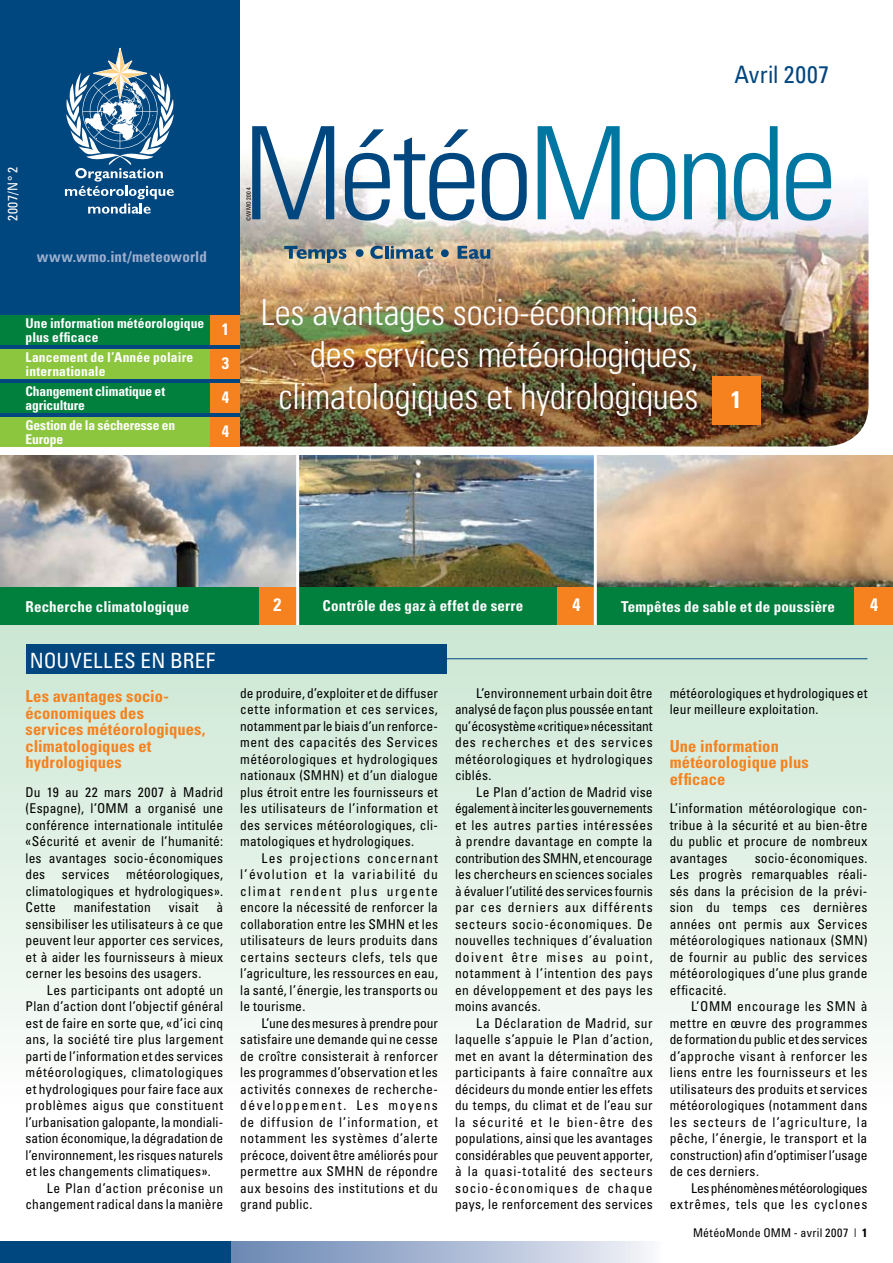
<style>
.page{position:relative;width:893px;height:1263px;background:#fff}
.page>*{position:absolute;margin:0;border:0;box-sizing:border-box;transform-origin:0 0}
.t1{font:300 condensed 129px "Univers";letter-spacing:-.035em;color:#00467f}
.t2{font:300 condensed 36px/42px "Univers";letter-spacing:-.005em;color:#fff;text-align:right}
.t3{font:condensed 24px "Univers";letter-spacing:.015em;color:#00467f}
.t4{font:700 condensed 24px "Univers";color:#fff}
.t5{font:condensed 21px "Univers";letter-spacing:.02em;color:#fff}
.t6{font:700 condensed 18px "Univers";color:#fff}
.t7{font:700 condensed 16.5px/16.5px "Univers";letter-spacing:.005em;color:#f5821f}
.t8{font:700 condensed 16.5px/33.9px "Univers";color:#fff}
.t9{font:700 condensed 15px "Univers";letter-spacing:.01em;color:#fff}
.t10{font:700 condensed 15px "Univers";letter-spacing:.015em;color:#9daece}
.t11{font:condensed 13.5px/16.5px "Univers";letter-spacing:.015em;color:#000;text-align:justify}
.t12{font:700 condensed 13.5px/13.5px "Univers";letter-spacing:.005em;color:#fff}
.t13{font:condensed 13.5px/16.5px "Univers";letter-spacing:-.005em;color:#000;text-align:right}
.t14{font:condensed 13.5px "Univers";letter-spacing:.035em;color:#000}
.t15{font:condensed 13.5px "Univers";letter-spacing:.04em;color:#000}
.t16{font:condensed 13.5px "Univers";color:#fff}
.t17{font:condensed 12px "Univers";letter-spacing:.025em;color:#000}
.t18{font:condensed 6px "Univers";letter-spacing:.065em;color:#000}
.s1{color:#0076a3}
</style>
<div class="page">
<div style="left:0;top:1242px;width:232px;height:21px;background:#00467f"></div>
<div style="left:232px;top:1242px;width:429px;height:21px;background:linear-gradient(to right,#6784b2,#f2f2f9)"></div>
<img style="left:240px;top:160px;width:628px;height:286px">
<div style="left:0;top:625px;width:893px;height:479px;background:linear-gradient(to bottom,#cae6d2,#fcfefc)"></div>
<div style="left:0;top:587px;width:893px;height:38px;background:#007f3d"></div>
<div style="left:259px;top:587px;width:39px;height:38px;background:#f5821f"></div>
<div style="left:557px;top:587px;width:38px;height:38px;background:#f5821f"></div>
<div style="left:855px;top:587px;width:38px;height:38px;background:#f5821f"></div>
<div style="left:26px;top:644px;width:420px;height:30px;background:#00467f"></div>
<hr style="left:433px;top:658px;width:434px;height:1px;background:#00467f">
<div style="left:0;top:0;width:240px;height:446px;background:#00467f"></div>
<div style="left:0;top:315px;width:210px;height:29px;background:#007f3d"></div>
<div style="left:0;top:349px;width:210px;height:29px;background:#8cc63f"></div>
<div style="left:0;top:383px;width:210px;height:29px;background:#007f3d"></div>
<div style="left:0;top:417px;width:210px;height:29px;background:#8cc63f"></div>
<div style="left:210px;top:315px;width:30px;height:29px;background:#f5821f"></div>
<div style="left:210px;top:349px;width:30px;height:29px;background:#f5821f"></div>
<div style="left:210px;top:383px;width:30px;height:29px;background:#f5821f"></div>
<div style="left:210px;top:417px;width:30px;height:29px;background:#f5821f"></div>
<svg style="left:284px;top:246px;width:62px;height:17px"></svg>
<svg style="left:370px;top:246px;width:63px;height:13px"></svg>
<svg style="left:458px;top:246px;width:32px;height:13px"></svg>
<div style="left:356px;top:249px;width:8px;height:8px;background:#00467f;border-radius:50%"></div>
<div style="left:441px;top:249px;width:8px;height:8px;background:#00467f;border-radius:50%"></div>
<img style="left:0;top:455px;width:893px;height:132px">
<hr style="left:594px;top:455px;width:3px;height:170px;background:#fff">
<hr style="left:296px;top:455px;width:3px;height:170px;background:#fff">
<div style="left:712px;top:376px;width:49px;height:49px;background:#f5821f"></div>
<svg style="left:65px;top:48px;width:109px;height:166px"></svg>
<p class="t16" style="left:4px;top:221px;width:56px;rotate:-90deg">2007/N° 2</p>
<p class="t10" style="left:37px;top:248px;width:172px">www.wmo.int/meteoworld</p>
<p class="t12" style="left:26px;top:316px;width:180px">Une information météorologique plus efficace</p>
<p class="t12" style="left:26px;top:350px;width:169px">Lancement de l’Année polaire internationale</p>
<p class="t12" style="left:26px;top:384px;width:141px">Changement climatique et agriculture</p>
<p class="t12" style="left:26px;top:419px;width:151px">Gestion de la sécheresse en<br>Europe</p>
<p class="t8" style="left:222px;top:312px;width:9px">1<br>3<br>4<br>4</p>
<h3 class="t3" style="left:734px;top:59px;width:96px">Avril 2007</h3>
<h1 class="t1" style="left:243px;top:96px;width:596px">Météo<span class="s1">Monde</span></h1>
<p class="t18" style="left:245px;top:221px;width:35px;rotate:-90deg">©WMO 2004</p>
<h2 class="t2" style="left:261px;top:291px;width:439px">Les avantages socio-économiques des services météorologiques, climatologiques et hydrologiques</h2>
<h3 class="t4" style="left:731px;top:385px;width:8px">1</h3>
<h3 class="t6" style="left:274px;top:594px;width:9px">2</h3>
<h3 class="t6" style="left:572px;top:594px;width:9px">4</h3>
<h3 class="t6" style="left:870px;top:594px;width:9px">4</h3>
<p class="t9" style="left:26px;top:597px;width:165px">Recherche climatologique</p>
<p class="t9" style="left:322px;top:597px;width:202px">Contrôle des gaz à effet de serre</p>
<p class="t9" style="left:621px;top:597px;width:216px">Tempêtes de sable et de poussière</p>
<h3 class="t5" style="left:30px;top:647px;width:187px">NOUVELLES EN BREF</h3>
<p class="t7" style="left:26px;top:688px;width:182px">Les avantages socio&shy;économiques des services météorologiques, climatologiques et hydrologiques</p>
<p class="t11" style="left:26px;top:783px;width:199px">Du 19 au 22 mars 2007 à Madrid (Espagne), l’OMM a organisé une conférence internationale intitulée «Sécurité et avenir de l’humanité: les avantages socio-économiques des services météorologiques, climatologiques et hydrologiques».<br>Cette</p>
<p class="t11" style="left:240px;top:684px;width:199px">de produire, d’exploiter et de diffuser cette information et ces services, notamment par le biais d’un renforce&shy;ment des capacités des Services météorologiques et hydrologiques nationaux (SMHN) et d’un dialogue plus étroit entre les fournisseurs et les utilisateurs de l’information et des services météorologiques, cli&shy;matologiques et hydrologiques.</p>
<p class="t11" style="left:240px;top:849px;width:199px;text-indent:21px">Les projections concernant l’évolution et la variabilité du climat rendent plus urgente encore la nécessité de renforcer la collaboration entre les SMHN et les utilisateurs de leurs produits dans certains secteurs clefs, tels que l’agriculture, les ressources en eau, la santé, l’énergie, les transports ou le tourisme.</p>
<p class="t11" style="left:240px;top:1014px;width:199px;text-indent:21px">L’une des mesures à prendre pour satisfaire une demande qui ne cesse de croître consisterait à renforcer les programmes d’observation et les activités connexes de recherche&shy;développement. Les moyens de diffusion de l’information, et notamment les systèmes d’alerte précoce, doivent être améliorés pour permettre aux SMHN de répondre aux besoins des institutions et du grand public.</p>
<p class="t11" style="left:455px;top:684px;width:199px;text-indent:21px">L’environnement urbain doit être analysé de façon plus poussée en tant qu’écosystème «critique» nécessitant des recherches et des services météorologiques et hydrologiques ciblés.</p>
<p class="t11" style="left:455px;top:783px;width:199px;text-indent:21px">Le Plan d’action de Madrid vise également à inciter les gouvernements et les autres parties intéressées à prendre davantage en compte la contribution des SMHN, et encourage les chercheurs en sciences sociales à évaluer l’utilité des services fournis par ces derniers aux différents secteurs socio-économiques. De nouvelles techniques d’évaluation doivent être mises au point, notamment à l’intention des pays en développement et des pays les moins avancés.</p>
<p class="t11" style="left:455px;top:1014px;width:199px;text-indent:21px">La Déclaration de Madrid, sur laquelle s’appuie le Plan d’action, met en avant la détermination des participants à faire connaître aux décideurs du monde entier les effets du temps, du climat et de l’eau sur la sécurité et le bien-être des populations, ainsi que les avantages considérables que peuvent apporter, à la quasi-totalité des secteurs socio-économiques de chaque pays, le renforcement des services</p>
<p class="t11" style="left:670px;top:684px;width:199px">météorologiques et hydrologiques et leur meilleure exploitation.</p>
<p class="t7" style="left:670px;top:737px;width:141px">Une information météorologique plus efficace</p>
<p class="t11" style="left:670px;top:800px;width:199px">L’information météorologique con&shy;tribue à la sécurité et au bien-être du public et procure de nombreux avantages</p>
<p class="t11" style="left:670px;top:849px;width:199px;text-indent:85px">socio-économiques.<br>Les progrès remarquables réali&shy;sés dans la précision de la prévi&shy;sion du temps ces dernières années ont permis aux Services météorologiques nationaux (SMN) de fournir au public des services météorologiques d’une plus grande efficacité.</p>
<p class="t11" style="left:670px;top:998px;width:199px;text-indent:21px">L’OMM encourage les SMN à mettre en œuvre des programmes de formation du public et des services d’approche visant à renforcer les liens entre les fournisseurs et les utilisateurs des produits et services météorologiques (notamment dans les secteurs de l’agriculture, la pêche, l’énergie, le transport et la construction) afin d’optimiser l’usage de ces derniers.</p>
<p class="t13" style="left:670px;top:1179px;width:199px">Les phénomènes météorologiques extrêmes, tels que les cyclones</p>
<p class="t11" style="left:74px;top:899px;width:79px">manifestation</p>
<p class="t11" style="left:169px;top:899px;width:31px">visait</p>
<p class="t11" style="left:26px;top:899px;width:199px;text-indent:191px">à sensibiliser les utilisateurs à ce que peuvent leur apporter ces services, et à aider les fournisseurs à mieux cerner les besoins des usagers.</p>
<p class="t11" style="left:47px;top:981px;width:178px">Les participants ont adopté un</p>
<p class="t11" style="left:26px;top:998px;width:199px">Plan d’action dont l’objectif général</p>
<p class="t11" style="left:26px;top:1014px;width:199px">est de faire en sorte que, «d’ici cinq</p>
<p class="t11" style="left:26px;top:1031px;width:199px">ans, la société tire plus largement</p>
<p class="t11" style="left:26px;top:1047px;width:199px">parti de l’information et des services</p>
<p class="t14" style="left:26px;top:1064px;width:199px">météorologiques, climatologiques</p>
<p class="t11" style="left:26px;top:1080px;width:199px">et hydrologiques pour faire face aux</p>
<p class="t15" style="left:26px;top:1097px;width:199px">problèmes aigus que constituent</p>
<p class="t11" style="left:26px;top:1113px;width:199px">l’urbanisation galopante, la mondiali-</p>
<p class="t13" style="left:26px;top:1130px;width:199px">sation économique, la dégradation de</p>
<p class="t11" style="left:26px;top:1146px;width:199px">l’environnement, les risques naturels</p>
<p class="t11" style="left:26px;top:1163px;width:187px">et les changements climatiques».</p>
<p class="t14" style="left:47px;top:1179px;width:178px">Le Plan d’action préconise un</p>
<p class="t11" style="left:26px;top:1196px;width:199px">changement radical dans la manière</p>
<p class="t17" style="left:693px;top:1225px;width:165px">MétéoMonde OMM - avril 2007 |</p>
</div>
